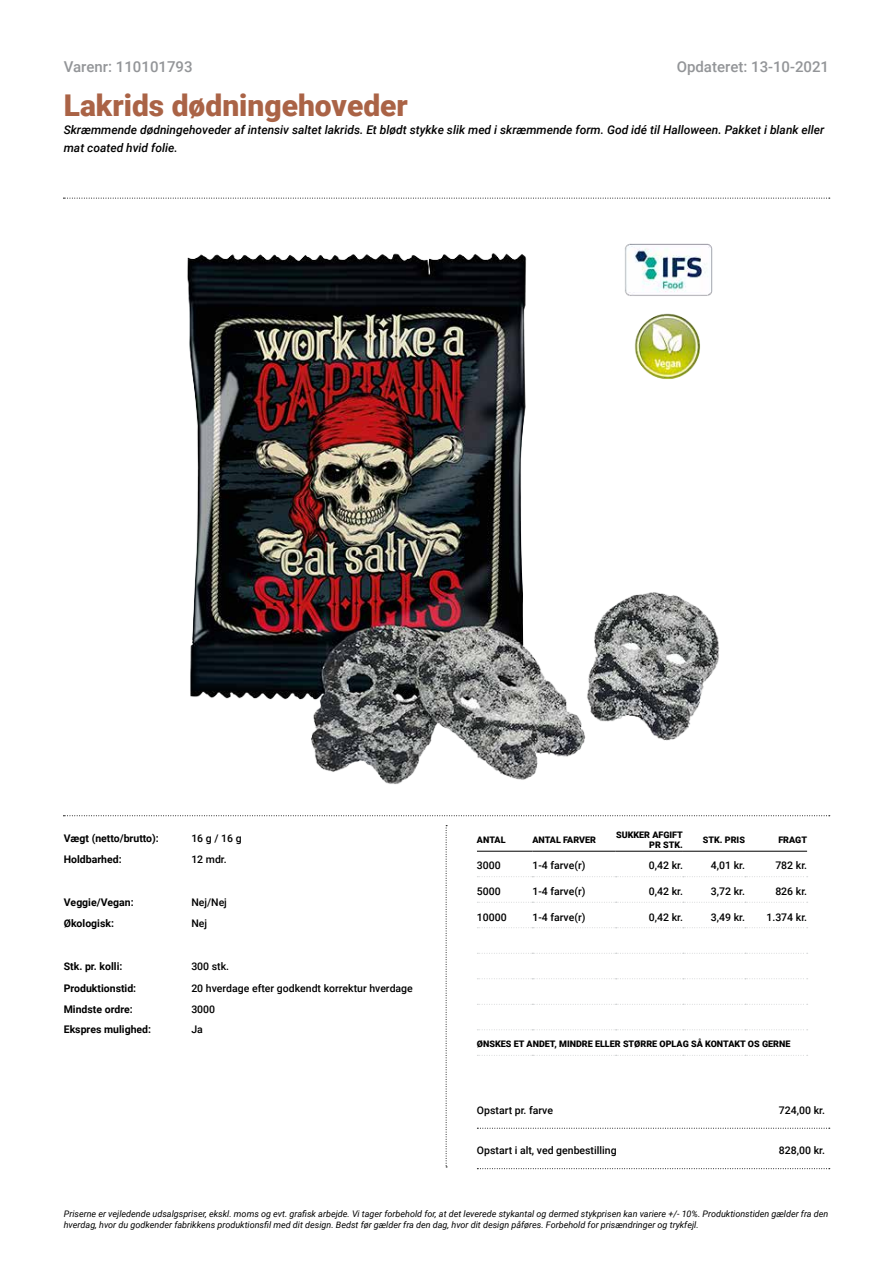
<style>
.page{position:relative;width:893px;height:1263px;background:#fff}
.page>*{position:absolute;margin:0;border:0;box-sizing:border-box;transform-origin:0 0}
.t1{font:900 30px "Roboto";color:#aa6346}
.t2{font:500 15px "Roboto";color:#939598}
.t3{font:italic 500 12px/18px "Roboto";color:#000}
.t4{font:500 10.5px "Roboto";color:#000}
.t5{font:700 10.5px "Roboto";color:#000}
.t6{font:italic 9px/10.8px "Roboto";color:#000}
.t7{font:900 9px/10.8px "Roboto";color:#000;text-align:right}
</style>
<div class="page">
<hr style="left:477px;top:851px;width:55px;height:1px;background:#000">
<hr style="left:532px;top:851px;width:84px;height:1px;background:#000">
<hr style="left:616px;top:851px;width:67px;height:1px;background:#000">
<hr style="left:683px;top:851px;width:62px;height:1px;background:#000">
<hr style="left:745px;top:851px;width:62px;height:1px;background:#000">
<svg style="left:477px;top:1055px;width:331px;height:1px"></svg>
<svg style="left:477px;top:1029px;width:331px;height:1px"></svg>
<svg style="left:477px;top:1004px;width:331px;height:1px"></svg>
<svg style="left:477px;top:978px;width:331px;height:1px"></svg>
<svg style="left:477px;top:953px;width:331px;height:1px"></svg>
<svg style="left:477px;top:927px;width:331px;height:1px"></svg>
<svg style="left:477px;top:902px;width:331px;height:1px"></svg>
<svg style="left:477px;top:876px;width:331px;height:1px"></svg>
<img style="left:187px;top:243px;width:532px;height:541px">
<svg style="left:446px;top:825px;width:1px;height:342px"></svg>
<svg style="left:63px;top:815px;width:767px;height:1px"></svg>
<svg style="left:63px;top:198px;width:767px;height:1px"></svg>
<svg style="left:477px;top:1128px;width:353px;height:1px"></svg>
<svg style="left:477px;top:1168px;width:353px;height:1px"></svg>
<h2 class="t2" style="left:677px;top:56px;width:154px">Opdateret: 13-10-2021</h2>
<h2 class="t2" style="left:64px;top:56px;width:130px">Varenr: 110101793</h2>
<h1 class="t1" style="left:64px;top:85px;width:346px">Lakrids dødningehoveder</h1>
<h3 class="t3" style="left:64px;top:121px;width:762px">Skræmmende dødningehoveder af intensiv saltet lakrids. Et blødt stykke slik med i skræmmende form. God idé til Halloween. Pakket i blank eller mat coated hvid folie.</h3>
<p class="t5" style="left:64px;top:831px;width:97px">Vægt (netto/brutto):</p>
<p class="t4" style="left:191px;top:831px;width:52px">16 g / 16 g</p>
<p class="t5" style="left:64px;top:852px;width:59px">Holdbarhed:</p>
<p class="t4" style="left:191px;top:852px;width:37px">12 mdr.</p>
<p class="t5" style="left:64px;top:894px;width:71px">Veggie/Vegan:</p>
<p class="t4" style="left:191px;top:894px;width:37px">Nej/Nej</p>
<p class="t5" style="left:64px;top:916px;width:52px">Økologisk:</p>
<p class="t4" style="left:191px;top:916px;width:17px">Nej</p>
<p class="t5" style="left:64px;top:959px;width:60px">Stk. pr. kolli:</p>
<p class="t4" style="left:191px;top:959px;width:39px">300 stk.</p>
<p class="t5" style="left:64px;top:981px;width:74px">Produktionstid:</p>
<p class="t4" style="left:191px;top:981px;width:223px">20 hverdage efter godkendt korrektur hverdage</p>
<p class="t5" style="left:64px;top:1002px;width:71px">Mindste ordre:</p>
<p class="t4" style="left:191px;top:1002px;width:25px">3000</p>
<p class="t5" style="left:64px;top:1022px;width:89px">Ekspres mulighed:</p>
<p class="t4" style="left:191px;top:1022px;width:13px">Ja</p>
<p class="t7" style="left:477px;top:834px;width:30px">ANTAL</p>
<p class="t7" style="left:532px;top:834px;width:65px">ANTAL FARVER</p>
<p class="t7" style="left:616px;top:829px;width:68px">SUKKER AFGIFT<br>PR STK.</p>
<p class="t7" style="left:703px;top:834px;width:44px">STK. PRIS</p>
<p class="t7" style="left:778px;top:834px;width:30px">FRAGT</p>
<p class="t4" style="left:477px;top:858px;width:25px">3000</p>
<p class="t4" style="left:532px;top:858px;width:55px">1-4 farve(r)</p>
<p class="t4" style="left:649px;top:858px;width:36px">0,42 kr.</p>
<p class="t4" style="left:711px;top:858px;width:36px">4,01 kr.</p>
<p class="t4" style="left:775px;top:858px;width:33px">782 kr.</p>
<p class="t4" style="left:477px;top:884px;width:25px">5000</p>
<p class="t4" style="left:532px;top:884px;width:55px">1-4 farve(r)</p>
<p class="t4" style="left:649px;top:884px;width:36px">0,42 kr.</p>
<p class="t4" style="left:711px;top:884px;width:36px">3,72 kr.</p>
<p class="t4" style="left:775px;top:884px;width:33px">826 kr.</p>
<p class="t4" style="left:477px;top:909px;width:31px">10000</p>
<p class="t4" style="left:532px;top:909px;width:55px">1-4 farve(r)</p>
<p class="t4" style="left:649px;top:909px;width:36px">0,42 kr.</p>
<p class="t4" style="left:711px;top:909px;width:36px">3,49 kr.</p>
<p class="t4" style="left:766px;top:909px;width:42px">1.374 kr.</p>
<p class="t7" style="left:477px;top:1038px;width:315px">ØNSKES ET ANDET, MINDRE ELLER STØRRE OPLAG SÅ KONTAKT OS GERNE</p>
<p class="t4" style="left:477px;top:1102px;width:78px">Opstart pr. farve</p>
<p class="t4" style="left:779px;top:1102px;width:47px">724,00 kr.</p>
<p class="t4" style="left:477px;top:1143px;width:141px">Opstart i alt, ved genbestilling</p>
<p class="t4" style="left:779px;top:1143px;width:47px">828,00 kr.</p>
<p class="t6" style="left:64px;top:1208px;width:766px">Priserne er vejledende udsalgspriser, ekskl. moms og evt. grafisk arbejde. Vi tager forbehold for, at det leverede stykantal og dermed stykprisen kan variere +/- 10%. Produktionstiden gælder fra den hverdag, hvor du godkender fabrikkens produktionsfil med dit design. Bedst før gælder fra den dag, hvor dit design påføres. Forbehold for prisændringer og trykfejl.</p>
</div>
